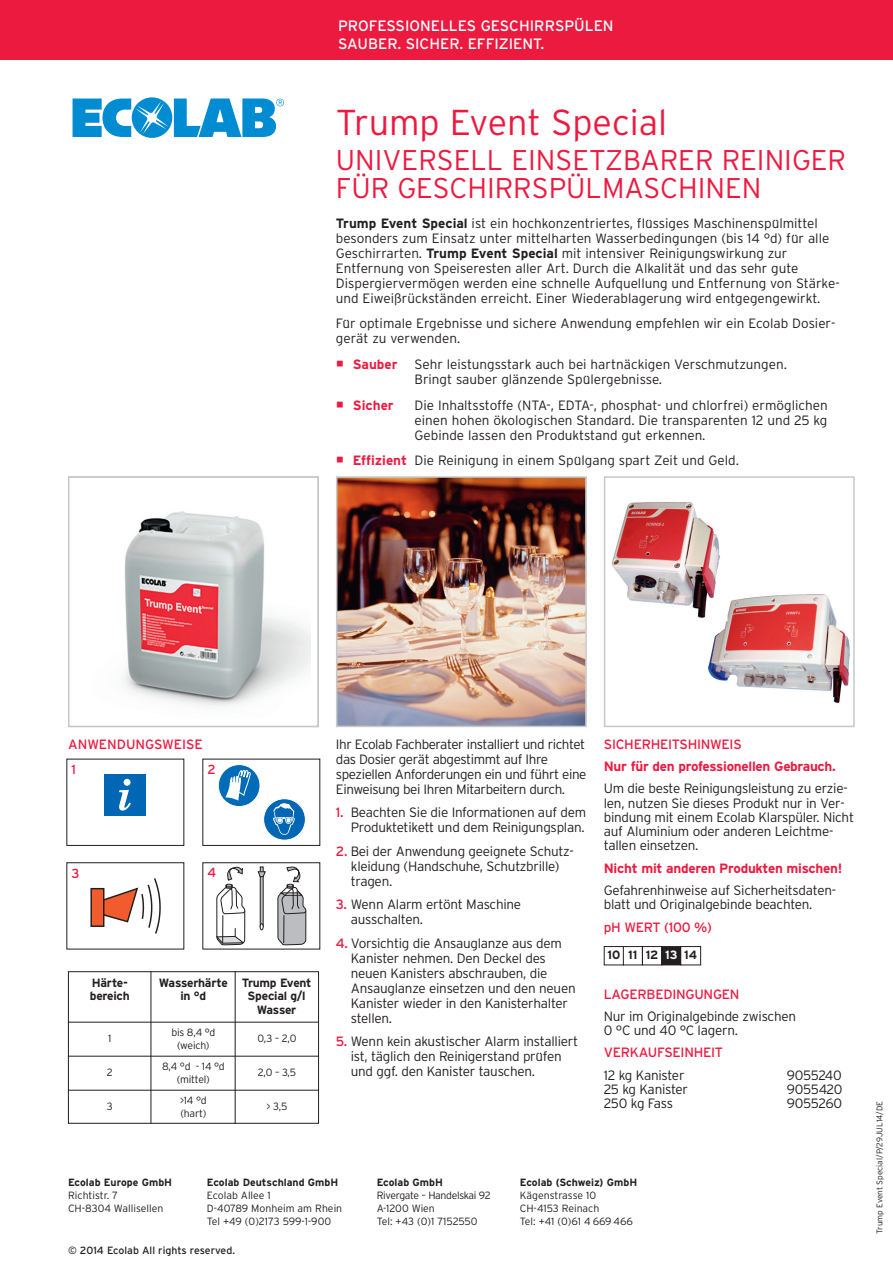
<style>
.page{position:relative;width:893px;height:1263px;background:#fff}
.page>*{position:absolute;margin:0;border:0;box-sizing:border-box;transform-origin:0 0}
.t1{font:300 36px "Interstate";color:#ed1a40}
.t2{font:300 28.5px/28.5px "Interstate";color:#ed1a40}
.t3{font:15px/18px "Interstate";color:#fff}
.t4{font:300 13.5px/15px "Interstate";letter-spacing:-.02em;color:#231f20}
.t5{font:300 13.5px/15px "Interstate";color:#231f20}
.t6{font:700 13.5px "Interstate";letter-spacing:-.02em;color:#ed1a40}
.t7{font:13.5px "Interstate";letter-spacing:-.02em;color:#ed1a40}
.t8{font:13.5px "Interstate";color:#ed1a40}
.t9{font:600 13.5px "Baskerville";color:#231f20}
.t10{font:13.2px "Interstate";color:#ed1a40}
.t11{font:700 12px/13.5px "Interstate";letter-spacing:-.02em;color:#231f20;text-align:center}
.t12{font:300 10.5px/12.6px "Interstate";color:#231f20}
.t13{font:700 10.5px "Interstate";color:#231f20}
.t14{font:300 10.5px/12.8px "Interstate";letter-spacing:-.02em;color:#231f20;text-align:center}
.t15{font:300 10.5px/12.6px "Interstate";letter-spacing:-.03em;color:#231f20}
.t16{font:10.5px "Interstate";color:#231f20}
.t17{font:300 8.25px "Interstate";color:#231f20}
.s1{font-weight:700}
.s2{font-family:"Baskerville";font-weight:600}
.s3{font-weight:700;color:#ed1a40}
.s4{font-weight:400;color:#ed1a40}
.s5{color:#fff}
</style>
<div class="page">
<div style="left:0;top:0;width:893px;height:60px;background:#ed1a40"></div>
<svg style="left:73px;top:97px;width:211px;height:41px"></svg>
<img style="left:123px;top:511px;width:187px;height:196px">
<div style="left:68px;top:476px;width:251px;height:251px;border:2px solid #c7c8ca"></div>
<div style="left:260px;top:867px;width:4px;height:60px;border:1px solid #231f20"></div>
<svg style="left:257px;top:871px;width:9px;height:6px"></svg>
<svg style="left:260px;top:923px;width:4px;height:7px"></svg>
<svg style="left:216px;top:866px;width:30px;height:79px"></svg>
<svg style="left:277px;top:866px;width:29px;height:79px"></svg>
<svg style="left:218px;top:764px;width:42px;height:42px"></svg>
<div style="left:218px;top:764px;width:42px;height:43px;border:1px solid #fff;border-radius:50%"></div>
<svg style="left:225px;top:770px;width:26px;height:31px"></svg>
<div style="left:264px;top:799px;width:41px;height:41px;background:#0166b3;border-radius:50%"></div>
<div style="left:263px;top:798px;width:43px;height:43px;border:1px solid #fff;border-radius:50%"></div>
<svg style="left:273px;top:803px;width:22px;height:32px"></svg>
<svg style="left:90px;top:878px;width:71px;height:56px"></svg>
<div style="left:104px;top:774px;width:42px;height:42px;background:#0166b3"></div>
<svg style="left:119px;top:779px;width:12px;height:31px"></svg>
<img style="left:611px;top:502px;width:239px;height:201px">
<div style="left:604px;top:476px;width:251px;height:251px;border:2px solid #c7c8ca"></div>
<img style="left:339px;top:479px;width:245px;height:245px">
<div style="left:336px;top:476px;width:251px;height:251px;border:2px solid #c7c8ca"></div>
<div style="left:604px;top:946px;width:20px;height:19px;border:1px solid #231f20"></div>
<div style="left:623px;top:946px;width:20px;height:19px;border:1px solid #231f20"></div>
<div style="left:642px;top:946px;width:20px;height:19px;border:1px solid #231f20"></div>
<div style="left:662px;top:947px;width:18px;height:17px;background:#231f20"></div>
<div style="left:661px;top:946px;width:20px;height:19px;border:1px solid #231f20"></div>
<div style="left:680px;top:946px;width:21px;height:19px;border:1px solid #231f20"></div>
<svg style="left:67px;top:971px;width:252px;height:153px"></svg>
<hr style="left:151px;top:971px;width:1px;height:153px;background:#231f20">
<hr style="left:235px;top:971px;width:1px;height:153px;background:#231f20">
<p class="t3" style="left:338px;top:18px;width:277px">PROFESSIONELLES GESCHIRRSPÜLEN<br>SAUBER. SICHER. EFFIZIENT.</p>
<h1 class="t1" style="left:336px;top:109px;width:333px">Trump Event Special</h1>
<h2 class="t2" style="left:336px;top:148px;width:512px">UNIVERSELL EINSETZBARER REINIGER<br>FÜR GESCHIRRSPÜLMASCHINEN</h2>
<p class="t5" style="left:336px;top:217px;width:505px"><span class="s1">Trump Event Special</span> ist ein hochkonzentriertes, flu<span class="s2">̈</span>ssiges Maschinenspu<span class="s2">̈</span>lmittel besonders zum Einsatz unter mittelharten Wasserbedingungen (bis 14 °d) fu<span class="s2">̈</span>r alle Geschirrarten. <span class="s1">Trump Event Special</span> mit intensiver Reinigungswirkung zur Entfernung von Speiseresten aller Art. Durch die Alkalität und das sehr gute Dispergiervermögen werden eine schnelle Aufquellung und Entfernung von Stärke&shy;und Eiweißrückständen erreicht. Einer Wiederablagerung wird entgegengewirkt.</p>
<p class="t5" style="left:336px;top:317px;width:501px">Fu<span class="s2">̈</span>r optimale Ergebnisse und sichere Anwendung empfehlen wir ein Ecolab Dosier&shy;gerät zu verwenden.</p>
<p class="t6" style="left:353px;top:359px;width:46px">Sauber</p>
<p class="t5" style="left:415px;top:358px;width:374px">Sehr leistungsstark auch bei hartnäckigen Verschmutzungen.<br>Bringt sauber glänzende Spu<span class="s2">̈</span>lergebnisse.</p>
<p class="t6" style="left:353px;top:400px;width:42px">Sicher</p>
<p class="t4" style="left:415px;top:398px;width:415px;text-align:justify">Die Inhaltsstoffe (NTA-, EDTA-, phosphat- und chlorfrei) ermöglichen einen hohen ökologischen Standard. Die transparenten 12 und 25 kg Gebinde lassen den Produktstand gut erkennen.</p>
<p class="t5" style="left:353px;top:454px;width:388px"><span class="s3">Effizient</span> Die Reinigung in einem Spu<span class="s2">̈</span>lgang spart Zeit und Geld.</p>
<p class="t4" style="left:336px;top:737px;width:252px">Ihr Ecolab Fachberater installiert und richtet das Dosier gerät abgestimmt auf Ihre speziellen Anforderungen ein und führt eine Einweisung bei Ihren Mitarbeitern durch.</p>
<p class="t4" style="left:336px;top:806px;width:252px;text-align:right"><span class="s4">1.</span> Beachten Sie die Informationen auf dem<br>Produktetikett und dem Reinigungsplan.</p>
<p class="t4" style="left:351px;top:844px;width:224px;text-indent:-15px"><span class="s4">2.</span> Bei der Anwendung geeignete Schutz&shy;kleidung (Handschuhe, Schutzbrille) tragen.</p>
<p class="t4" style="left:351px;top:898px;width:172px;text-indent:-15px"><span class="s4">3.</span> Wenn Alarm ertönt Maschine ausschalten.</p>
<p class="t4" style="left:351px;top:936px;width:226px;text-indent:-15px"><span class="s4">4.</span> Vorsichtig die Ansauglanze aus dem<br>Kanister nehmen. Den Deckel des neuen Kanisters abschrauben, die<br>Ansauglanze einsetzen und den neuen<br>Kanister wieder in den Kanisterhalter stellen.</p>
<p class="t4" style="left:336px;top:1035px;width:244px;text-align:center"><span class="s4">5.</span> Wenn kein akustischer Alarm installiert ist, täglich den Reinigerstand prufen</p>
<p class="t8" style="left:68px;top:739px;width:136px">ANWENDUNGSWEISE</p>
<p class="t10" style="left:71px;top:762px;width:6px">1</p>
<p class="t7" style="left:604px;top:739px;width:139px">SICHERHEITSHINWEIS</p>
<p class="t6" style="left:604px;top:761px;width:234px">Nur für den professionellen Gebrauch.</p>
<p class="t4" style="left:604px;top:782px;width:252px;line-height:14.2px">Um die beste Reinigungsleistung zu erzie&shy;len, nutzen Sie dieses Produkt nur in Ver&shy;bindung mit einem Ecolab Klarspüler. Nicht auf Aluminium oder anderen Leichtme&shy;tallen einsetzen.</p>
<p class="t6" style="left:604px;top:863px;width:240px">Nicht mit anderen Produkten mischen!</p>
<p class="t4" style="left:604px;top:884px;width:234px;line-height:14.2px">Gefahrenhinweise auf Sicherheitsdaten&shy;blatt und Originalgebinde beachten.</p>
<p class="t7" style="left:604px;top:922px;width:110px">pH WERT (100 %)</p>
<p class="t10" style="left:207px;top:762px;width:10px">2</p>
<p class="t10" style="left:71px;top:866px;width:10px">3</p>
<p class="t10" style="left:207px;top:865px;width:10px">4</p>
<p class="t11" style="left:607px;top:949px;width:91px">10 11 12 <span class="s5">13</span> 14</p>
<p class="t11" style="left:90px;top:977px;width:41px;text-align:left">Härte&shy;bereich</p>
<p class="t11" style="left:242px;top:977px;width:71px">Trump Event<br>Special g/l<br>Wasser</p>
<p class="t12" style="left:108px;top:1033px;width:5px">1</p>
<p class="t14" style="left:171px;top:1027px;width:46px">bis 8,4 °d (weich)</p>
<p class="t12" style="left:258px;top:1033px;width:40px">0,3 – 2,0</p>
<p class="t12" style="left:107px;top:1067px;width:7px">2</p>
<p class="t14" style="left:162px;top:1061px;width:64px">8,4 °d - 14 °d (mittel)</p>
<p class="t12" style="left:258px;top:1067px;width:40px">2,0 – 3,5</p>
<p class="t12" style="left:107px;top:1101px;width:7px">3</p>
<p class="t12" style="left:180px;top:1095px;width:28px">&gt;14 °d (hart)</p>
<p class="t12" style="left:267px;top:1101px;width:22px">&gt; 3,5</p>
<p class="t11" style="left:159px;top:977px;width:70px">Wasserhärte in °d</p>
<p class="t7" style="left:604px;top:989px;width:137px">LAGERBEDINGUNGEN</p>
<p class="t4" style="left:604px;top:1010px;width:194px;line-height:14.2px">Nur im Originalgebinde zwischen<br>0 °C und 40 °C lagern.</p>
<p class="t7" style="left:604px;top:1048px;width:121px">VERKAUFSEINHEIT</p>
<p class="t4" style="left:604px;top:1069px;width:82px">12 kg Kanister</p>
<p class="t4" style="left:787px;top:1069px;width:57px">9055240</p>
<p class="t4" style="left:604px;top:1083px;width:86px">25 kg Kanister</p>
<p class="t4" style="left:787px;top:1083px;width:57px">9055420</p>
<p class="t4" style="left:604px;top:1097px;width:71px">250 kg Fass</p>
<p class="t4" style="left:787px;top:1097px;width:57px">9055260</p>
<p class="t17" style="left:876px;top:1234px;width:135px;rotate:-90deg">Trump Event Special/P/29JUL14/DE</p>
<p class="t9" style="left:543px;top:1048px;width:7px">̈</p>
<p class="t4" style="left:351px;top:1065px;width:186px">und ggf. den Kanister tauschen.</p>
<p class="t13" style="left:207px;top:1179px;width:133px">Ecolab Deutschland GmbH</p>
<p class="t12" style="left:207px;top:1190px;width:137px">Ecolab Allee 1<br>D-40789 Monheim am Rhein</p>
<p class="t12" style="left:207px;top:1216px;width:126px">Tel +49 (0)2173 599-1-900</p>
<p class="t13" style="left:520px;top:1179px;width:119px">Ecolab (Schweiz) GmbH</p>
<p class="t12" style="left:520px;top:1190px;width:81px">Kägenstrasse 10<br>CH-4153 Reinach</p>
<p class="t12" style="left:520px;top:1216px;width:115px">Tel: +41 (0)61 4 669 466</p>
<p class="t13" style="left:68px;top:1179px;width:106px">Ecolab Europe GmbH</p>
<p class="t12" style="left:68px;top:1190px;width:97px">Richtistr. 7<br>CH-8304 Wallisellen</p>
<p class="t13" style="left:377px;top:1179px;width:68px">Ecolab GmbH</p>
<p class="t15" style="left:377px;top:1190px;width:115px">Rivergate – Handelskai 92<br>A-1200 Wien</p>
<p class="t12" style="left:377px;top:1216px;width:103px">Tel: +43 (0)1 7152550</p>
<p class="t16" style="left:68px;top:1247px;width:169px">© 2014 Ecolab All rights reserved.</p>
</div>
